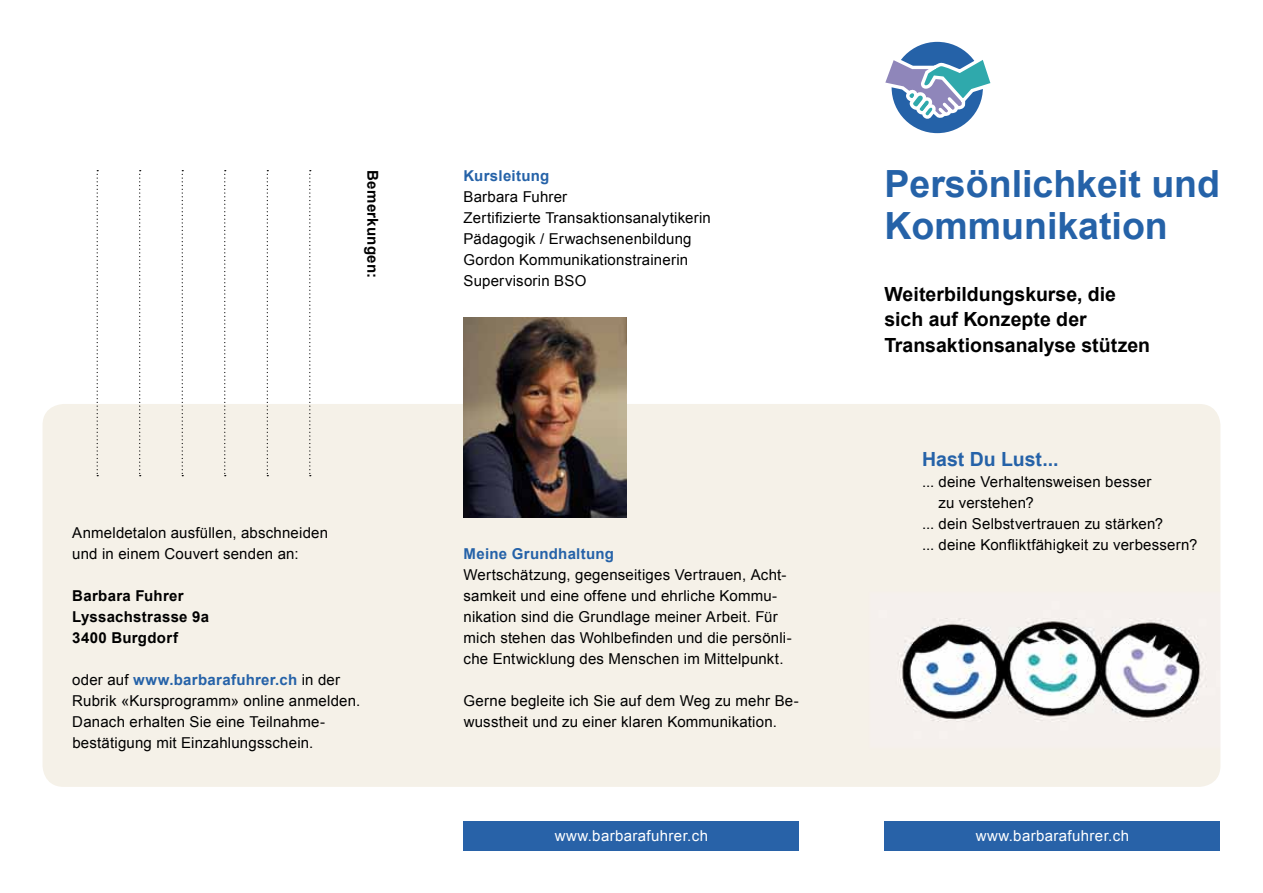
<style>
.page{position:relative;width:1263px;height:893px;background:#fff}
.page>*{position:absolute;margin:0;border:0;box-sizing:border-box;transform-origin:0 0}
.t1{font:700 37.5px/42px "Arial";color:#2562a8}
.t2{font:700 19.5px/25.5px "Arial";color:#000}
.t3{font:700 19.5px "Arial";color:#2562a8}
.t4{font:15px/21px "Arial";letter-spacing:.015em;color:#000}
.t5{font:700 15px/21px "Arial";letter-spacing:.02em;color:#000}
.t6{font:15px "Arial";letter-spacing:.025em;color:#fff}
.t7{font:700 15px "Arial";letter-spacing:.02em;color:#2562a8}
.s1{font-weight:700;color:#2562a8}
</style>
<div class="page">
<div style="left:43px;top:404px;width:1177px;height:383px;background:#f5f1e8"></div>
<div style="left:884px;top:821px;width:336px;height:29px;background:#2862a8"></div>
<div style="left:892px;top:42px;width:91px;height:91px;background:#2562a8;border-radius:50%"></div>
<svg style="left:885px;top:54px;width:106px;height:70px"></svg>
<img style="left:463px;top:318px;width:163px;height:199px">
<svg style="left:309px;top:170px;width:2px;height:306px"></svg>
<svg style="left:267px;top:170px;width:1px;height:306px"></svg>
<svg style="left:224px;top:170px;width:2px;height:306px"></svg>
<svg style="left:182px;top:170px;width:1px;height:306px"></svg>
<svg style="left:139px;top:170px;width:2px;height:306px"></svg>
<svg style="left:97px;top:170px;width:1px;height:306px"></svg>
<div style="left:463px;top:821px;width:336px;height:29px;background:#2862a8"></div>
<p class="t5" style="left:383px;top:170px;width:109px;rotate:90deg">Bemerkungen:</p>
<p class="t7" style="left:463px;top:166px;width:87px">Kursleitung</p>
<p class="t4" style="left:463px;top:186px;width:249px">Barbara Fuhrer<br>Zertifizierte Transaktionsanalytikerin<br>Pädagogik / Erwachsenenbildung<br>Gordon Kommunikationstrainerin<br>Supervisorin BSO</p>
<p class="t4" style="left:72px;top:522px;width:257px">Anmeldetalon ausfüllen, abschneiden und in einem Couvert senden an:</p>
<p class="t5" style="left:72px;top:586px;width:138px">Barbara Fuhrer<br>Lyssachstrasse 9a<br>3400 Burgdorf</p>
<p class="t4" style="left:72px;top:669px;width:290px">oder auf <span class="s1">www.barbarafuhrer.ch</span> in der Rubrik «Kursprogramm» online anmelden.<br>Danach erhalten Sie eine Teilnahme&shy;bestätigung mit Einzahlungsschein.</p>
<p class="t7" style="left:463px;top:544px;width:152px">Meine Grundhaltung</p>
<p class="t4" style="left:463px;top:564px;width:330px">Wertschätzung, gegenseitiges Vertrauen, Acht&shy;samkeit und eine offene und ehrliche Kommu&shy;nikation sind die Grundlage meiner Arbeit. Für mich stehen das Wohlbefinden und die persönli&shy;che Entwicklung des Menschen im Mittelpunkt.</p>
<p class="t4" style="left:464px;top:690px;width:337px">Gerne begleite ich Sie auf dem Weg zu mehr Be&shy;wusstheit und zu einer klaren Kommunikation.</p>
<p class="t6" style="left:555px;top:825px;width:155px">www.barbarafuhrer.ch</p>
<h1 class="t1" style="left:884px;top:164px;width:337px">Persönlichkeit und<br>Kommunikation</h1>
<h2 class="t2" style="left:884px;top:282px;width:267px">Weiterbildungskurse, die sich auf Konzepte der<br>Transaktionsanalyse stützen</h2>
<h2 class="t3" style="left:922px;top:446px;width:138px">Hast Du Lust...</h2>
<p class="t4" style="left:922px;top:471px;width:231px">... deine Verhaltensweisen besser</p>
<p class="t4" style="left:938px;top:492px;width:97px">zu verstehen?</p>
<p class="t4" style="left:922px;top:513px;width:243px">... dein Selbstvertrauen zu stärken?</p>
<p class="t4" style="left:922px;top:534px;width:277px">... deine Konfliktfähigkeit zu verbessern?</p>
<p class="t6" style="left:976px;top:825px;width:155px">www.barbarafuhrer.ch</p>
</div>
